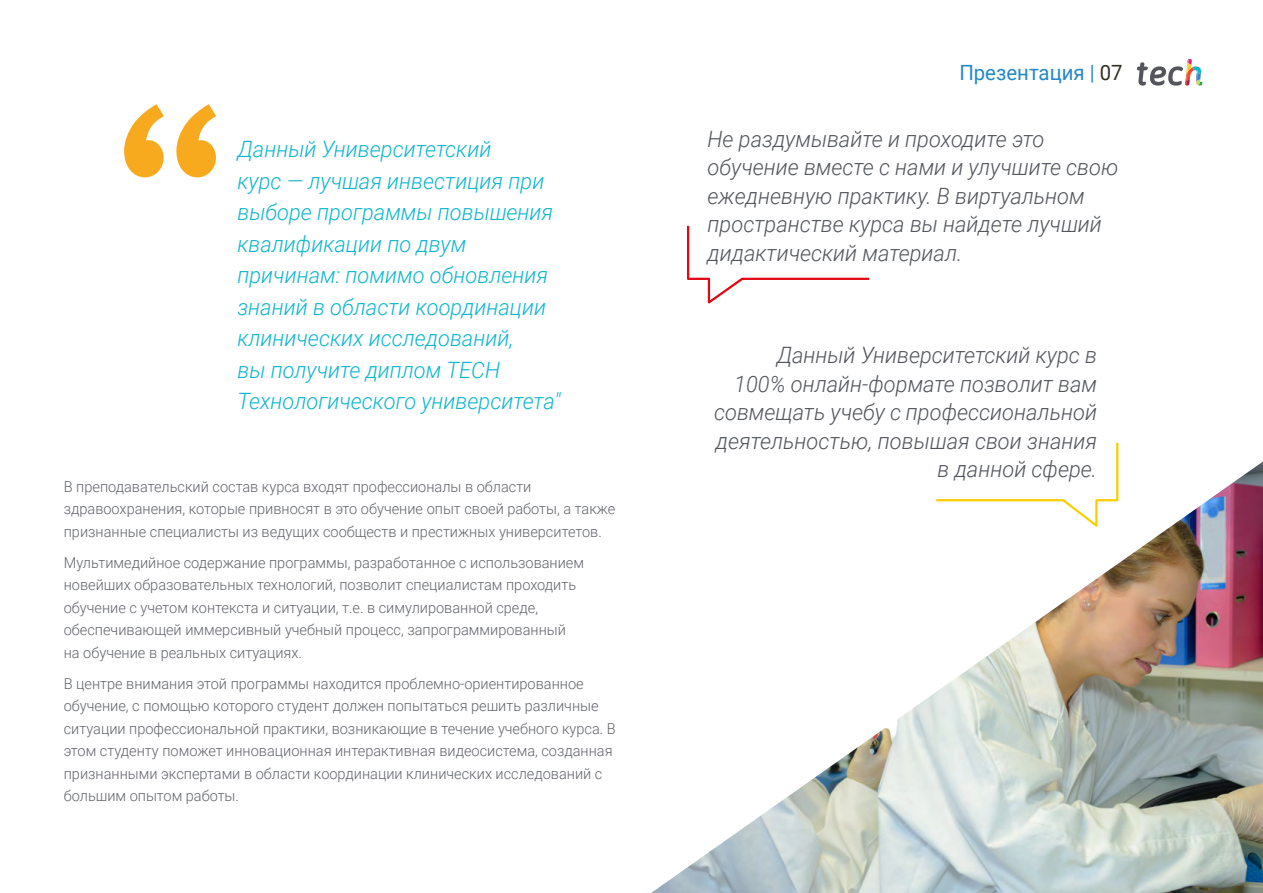
<style>
.page{position:relative;width:1263px;height:893px;background:#fff}
.page>*{position:absolute;margin:0;border:0;box-sizing:border-box;transform-origin:0 0}
.t1{font:italic 300 22.5px/28.5px "Roboto";color:#52555b;text-align:right}
.t2{font:italic 300 22.5px/31.5px "Roboto";color:#0fb6cf}
.t3{font:21px "Roboto";color:#2488c9}
.t4{font:300 15px/22.5px "Roboto";color:#61646a}
.s1{color:#2289cb}
.s2{color:#312e20}
</style>
<div class="page">
<svg style="left:124px;top:104px;width:92px;height:73px"></svg>
<svg style="left:687px;top:225px;width:183px;height:79px"></svg>
<img style="left:651px;top:461px;width:612px;height:432px">
<svg style="left:1137px;top:59px;width:65px;height:27px"></svg>
<p class="t2" style="left:237px;top:133px;width:325px">Данный Университетский<br>курс — лучшая инвестиция при выборе программы повышения квалификации по двум причинам: помимо обновления знаний в области координации клинических исследований,<br>вы получите диплом TECH<br>Технологического университета"</p>
<p class="t4" style="left:64px;top:475px;width:553px">В преподавательский состав курса входят профессионалы в области здравоохранения, которые привносят в это обучение опыт своей работы, а также признанные специалисты из ведущих сообществ и престижных университетов.</p>
<p class="t4" style="left:64px;top:551px;width:522px">Мультимедийное содержание программы, разработанное с использованием новейших образовательных технологий, позволит специалистам проходить обучение с учетом контекста и ситуации, т.е. в симулированной среде, обеспечивающей иммерсивный учебный процесс, запрограммированный на обучение в реальных ситуациях.</p>
<p class="t4" style="left:64px;top:672px;width:553px">В центре внимания этой программы находится проблемно-ориентированное обучение, с помощью которого студент должен попытаться решить различные ситуации профессиональной практики, возникающие в течение учебного курса. В этом студенту поможет инновационная интерактивная видеосистема, созданная признанными экспертами в области координации клинических исследований с большим опытом работы.</p>
<h2 class="t3" style="left:959px;top:57px;width:165px">Презентация <span class="s1">|</span> <span class="s2">07</span></h2>
<h1 class="t1" style="left:707px;top:124px;width:412px;text-align:left">Не раздумывайте и проходите это обучение вместе с нами и улучшите свою ежедневную практику. В виртуальном пространстве курса вы найдете лучший дидактический материал.</h1>
<h1 class="t1" style="left:714px;top:340px;width:384px">Данный Университетский курс в<br>100% онлайн-формате позволит вам совмещать учебу с профессиональной деятельностью, повышая свои знания в данной сфере.</h1>
</div>
